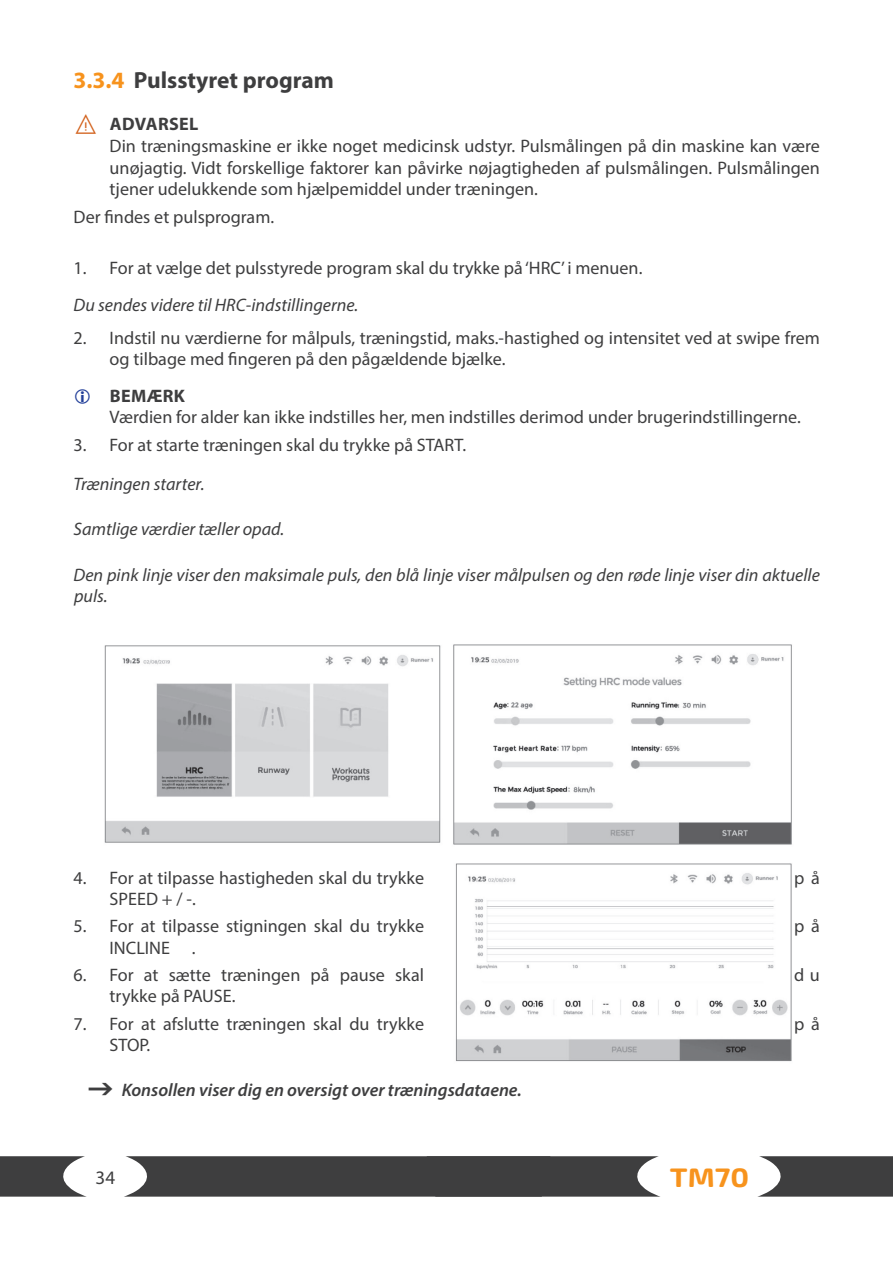
<style>
.page{position:relative;width:893px;height:1263px;background:#fff}
.page>*{position:absolute;margin:0;border:0;box-sizing:border-box;transform-origin:0 0}
.t1{font:700 26.7px "Exo Soft";color:#f7931d;scale:1.11 1}
.t2{font:700 23.4px "Myriad Pro";color:#3e3e3f}
.t3{font:19.05px "Myriad Pro";color:#3e3e3f}
.Text_Hinweise{font:18.15px/21.8px "Myriad Pro";color:#3e3e3f;text-align:justify}
.t4{font:italic 18.15px/21.3px "Myriad Pro";color:#3e3e3f}
.t5{font:italic 600 18.15px "Myriad Pro";color:#3e3e3f}
.t6{font:700 18.15px "Myriad Pro";letter-spacing:.02em;color:#3e3e3f}
.s1{color:#f7931d}
.s2{color:#d2601a}
</style>
<div class="page">
<img style="left:104px;top:645px;width:337px;height:198px">
<img style="left:453px;top:644px;width:339px;height:201px">
<img style="left:455px;top:863px;width:337px;height:199px">
<svg style="left:0;top:1156px;width:85px;height:40px"></svg>
<svg style="left:126px;top:1156px;width:533px;height:40px;background:#49494a"></svg>
<svg style="left:759px;top:1156px;width:134px;height:40px;background:#545455"></svg>
<p class="t2" style="left:73px;top:65px;width:262px"><span class="s1">3.3.4</span> Pulsstyret program</p>
<p class="t6" style="left:74px;top:112px;width:126px"><span class="s2">⚠</span> ADVARSEL</p>
<p class="Text_Hinweise" style="left:110px;top:135px;width:712px">Din træningsmaskine er ikke noget medicinsk udstyr. Pulsmålingen på din maskine kan være unøjagtig. Vidt forskellige faktorer kan påvirke nøjagtigheden af pulsmålingen. Pulsmålingen tjener udelukkende som hjælpemiddel under træningen.</p>
<p class="Text_Hinweise" style="left:74px;top:205px;width:202px">Der findes et pulsprogram.</p>
<p class="Text_Hinweise" style="left:73px;top:257px;width:570px">1. For at vælge det pulsstyrede program skal du trykke på ‘HRC’ i menuen.</p>
<p class="t4" style="left:74px;top:293px;width:286px">Du sendes videre til HRC-indstillingerne.</p>
<p class="Text_Hinweise" style="left:110px;top:327px;width:712px;line-height:21.3px;text-indent:-36px">2. Indstil nu værdierne for målpuls, træningstid, maks.-hastighed og intensitet ved at swipe frem og tilbage med fingeren på den pågældende bjælke.</p>
<p class="t6" style="left:110px;top:384px;width:77px">BEMÆRK</p>
<p class="Text_Hinweise" style="left:110px;top:406px;width:693px">Værdien for alder kan ikke indstilles her, men indstilles derimod under brugerindstillingerne.</p>
<p class="Text_Hinweise" style="left:73px;top:433px;width:394px">3. For at starte træningen skal du trykke på START.</p>
<p class="t4" style="left:74px;top:473px;width:132px">Træningen starter.</p>
<p class="t4" style="left:74px;top:518px;width:212px">Samtlige værdier tæller opad.</p>
<p class="t4" style="left:74px;top:564px;width:748px">Den pink linje viser den maksimale puls, den blå linje viser målpulsen og den røde linje viser din aktuelle puls.</p>
<p class="Text_Hinweise" style="left:73px;top:867px;width:352px">4. For at tilpasse hastigheden skal du trykke</p>
<p class="Text_Hinweise" style="left:794px;top:867px;width:27px">p å</p>
<p class="Text_Hinweise" style="left:110px;top:888px;width:88px">SPEED + / -.</p>
<p class="Text_Hinweise" style="left:73px;top:915px;width:352px">5. For at tilpasse stigningen skal du trykke</p>
<p class="Text_Hinweise" style="left:794px;top:915px;width:27px">p å</p>
<p class="Text_Hinweise" style="left:110px;top:936px;width:88px">INCLINE ∧ .</p>
<p class="Text_Hinweise" style="left:73px;top:964px;width:352px">6. For at sætte træningen på pause skal</p>
<p class="Text_Hinweise" style="left:794px;top:964px;width:27px">d u</p>
<p class="Text_Hinweise" style="left:110px;top:985px;width:127px">trykke på PAUSE.</p>
<p class="Text_Hinweise" style="left:73px;top:1012px;width:352px">7. For at afslutte træningen skal du trykke</p>
<p class="Text_Hinweise" style="left:794px;top:1012px;width:27px">p å</p>
<p class="Text_Hinweise" style="left:110px;top:1034px;width:42px">STOP.</p>
<p class="t5" style="left:86px;top:1079px;width:438px">→ Konsollen viser dig en oversigt over træningsdataene.</p>
<p class="t3" style="left:96px;top:1166px;width:21px">34</p>
<h1 class="t1" style="left:670px;top:1161px;width:73px">TM70</h1>
</div>
